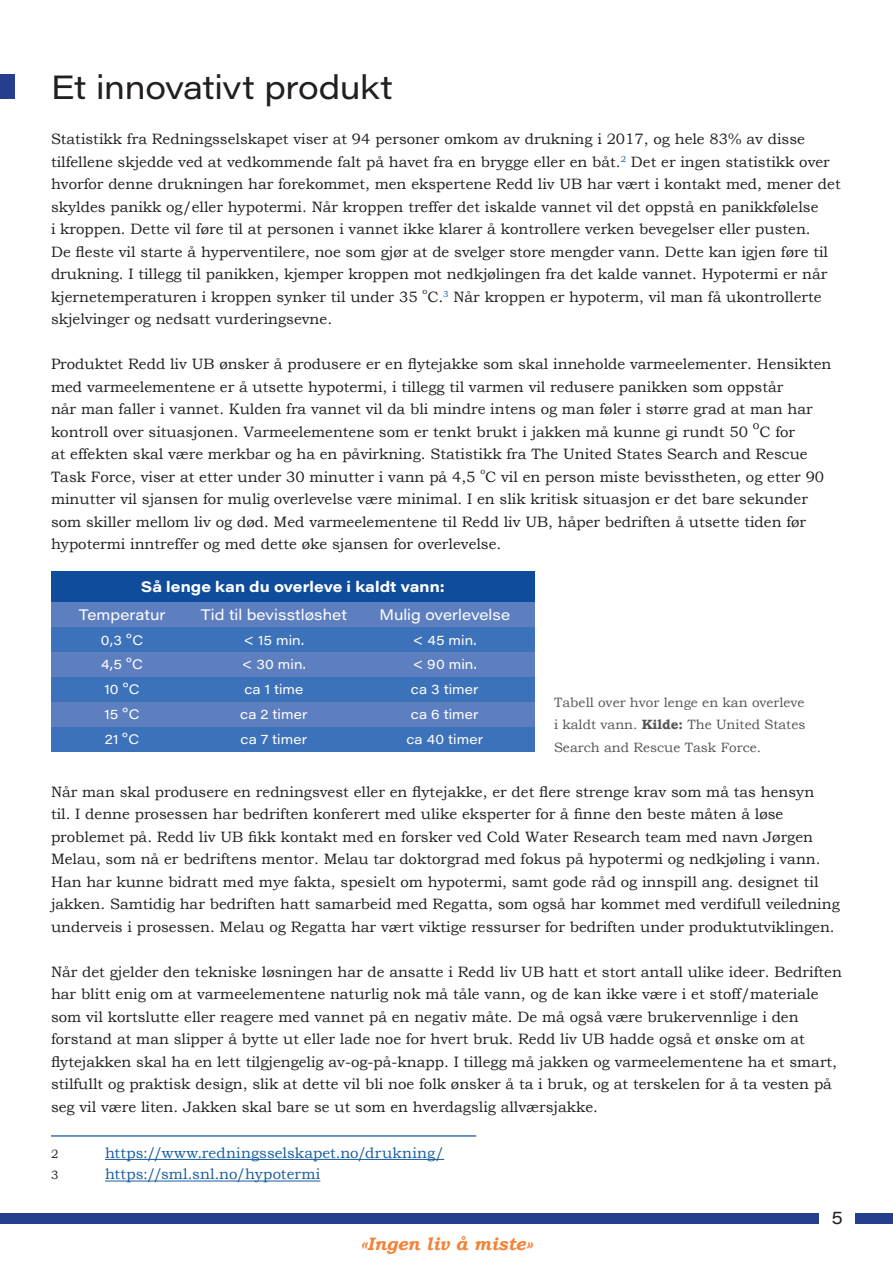
<style>
.page{position:relative;width:893px;height:1263px;background:#fff}
.page>*{position:absolute;margin:0;border:0;box-sizing:border-box;transform-origin:0 0}
.t1{font:33px "Acumin Pro Wide";letter-spacing:-.015em;color:#231f20}
.t2{font:italic 700 18px "Bookman Old Style";color:#f48237}
.t3{font:18px "Acumin Pro Wide";color:#231f20}
.t4{font:15px/22.5px "Bookman Old Style";color:#231f20}
.t5{font:15px "Bookman Old Style";letter-spacing:.01em;color:#175d9e}
.t6{font:15px "Acumin Pro Wide";letter-spacing:.005em;color:#fff}
.t7{font:700 15px "Acumin Pro Wide";letter-spacing:.005em;color:#fff}
.t8{font:13.5px "Acumin Pro Wide";letter-spacing:.01em;color:#fff}
.t9{font:13.5px/22.5px "Bookman Old Style";color:#545557;text-align:justify}
.t10{font:12px "Bookman Old Style";color:#231f20}
.t11{font:8.7px "Bookman Old Style";color:#231f20}
.s1{font-weight:700}
</style>
<div class="page">
<div style="left:51px;top:602px;width:484px;height:150px;background:#5d7fc0"></div>
<div style="left:51px;top:627px;width:484px;height:25px;background:#3c72b9"></div>
<div style="left:51px;top:677px;width:484px;height:25px;background:#3c72b9"></div>
<div style="left:51px;top:727px;width:484px;height:25px;background:#3c72b9"></div>
<div style="left:51px;top:572px;width:484px;height:30px;background:#0f4c9c"></div>
<div style="left:856px;top:1213px;width:37px;height:11px;background:#253f8e"></div>
<div style="left:0;top:1213px;width:819px;height:11px;background:#253f8e"></div>
<hr style="left:51px;top:1135px;width:425px;height:2px;background:#3c72b9">
<hr style="left:105px;top:1159px;width:339px;height:1px;background:#175d9e">
<hr style="left:105px;top:1180px;width:215px;height:1px;background:#175d9e">
<div style="left:0;top:74px;width:14px;height:25px;background:#253f8e"></div>
<p class="t1" style="left:51px;top:64px;width:343px">Et innovativt produkt</p>
<p class="t4" style="left:51px;top:128px;width:791px">Statistikk fra Redningsselskapet viser at 94 personer omkom av drukning i 2017, og hele 83% av disse tilfellene skjedde ved at vedkommende falt på havet fra en brygge eller en båt.<sup>2</sup> Det er ingen statistikk over hvorfor denne drukningen har forekommet, men ekspertene Redd liv UB har vært i kontakt med, mener det skyldes panikk og/eller hypotermi. Når kroppen treffer det iskalde vannet vil det oppstå en panikkfølelse<br>i kroppen. Dette vil føre til at personen i vannet ikke klarer å kontrollere verken bevegelser eller pusten.<br>De fleste vil starte å hyperventilere, noe som gjør at de svelger store mengder vann. Dette kan igjen føre til drukning. I tillegg til panikken, kjemper kroppen mot nedkjølingen fra det kalde vannet. Hypotermi er når kjernetemperaturen i kroppen synker til under 35</p>
<p class="t11" style="left:422px;top:285px;width:6px">o</p>
<p class="t4" style="left:427px;top:285px;width:396px">C.<sup>3</sup> Når kroppen er hypoterm, vil man få ukontrollerte</p>
<p class="t4" style="left:51px;top:308px;width:283px">skjelvinger og nedsatt vurderingsevne.</p>
<p class="t4" style="left:51px;top:353px;width:782px">Produktet Redd liv UB ønsker å produsere er en flytejakke som skal inneholde varmeelementer. Hensikten med varmeelementene er å utsette hypotermi, i tillegg til varmen vil redusere panikken som oppstår<br>når man faller i vannet. Kulden fra vannet vil da bli mindre intens og man føler i større grad at man har kontroll over situasjonen. Varmeelementene som er tenkt brukt i jakken må kunne gi rundt 50</p>
<p class="t10" style="left:753px;top:417px;width:8px">o</p>
<p class="t4" style="left:51px;top:420px;width:758px;text-indent:708px">C for at effekten skal være merkbar og ha en påvirkning. Statistikk fra The United States Search and Rescue<br>Task Force, viser at etter under 30 minutter i vann på 4,5</p>
<p class="t11" style="left:480px;top:465px;width:6px">o</p>
<p class="t4" style="left:51px;top:465px;width:775px;text-indent:434px">C vil en person miste bevisstheten, og etter 90 minutter vil sjansen for mulig overlevelse være minimal. I en slik kritisk situasjon er det bare sekunder som skiller mellom liv og død. Med varmeelementene til Redd liv UB, håper bedriften å utsette tiden før hypotermi inntreffer og med dette øke sjansen for overlevelse.</p>
<p class="t7" style="left:141px;top:576px;width:305px">Så lenge kan du overleve i kaldt vann:</p>
<p class="t6" style="left:79px;top:604px;width:88px">Temperatur</p>
<p class="t8" style="left:101px;top:630px;width:44px">0,3 oC</p>
<p class="t8" style="left:101px;top:655px;width:44px">4,5 oC</p>
<p class="t8" style="left:104px;top:680px;width:37px">10 oC</p>
<p class="t8" style="left:105px;top:705px;width:37px">15 oC</p>
<p class="t8" style="left:105px;top:730px;width:36px">21 oC</p>
<p class="t6" style="left:201px;top:604px;width:148px">Tid til bevisstløshet</p>
<p class="t8" style="left:244px;top:630px;width:62px">&lt; 15 min.</p>
<p class="t8" style="left:242px;top:655px;width:66px">&lt; 30 min.</p>
<p class="t8" style="left:244px;top:680px;width:61px">ca 1 time</p>
<p class="t8" style="left:240px;top:705px;width:69px">ca 2 timer</p>
<p class="t8" style="left:241px;top:730px;width:68px">ca 7 timer</p>
<p class="t6" style="left:379px;top:604px;width:132px">Mulig overlevelse</p>
<p class="t8" style="left:413px;top:630px;width:65px">&lt; 45 min.</p>
<p class="t8" style="left:413px;top:655px;width:66px">&lt; 90 min.</p>
<p class="t8" style="left:411px;top:680px;width:69px">ca 3 timer</p>
<p class="t8" style="left:411px;top:705px;width:69px">ca 6 timer</p>
<p class="t8" style="left:406px;top:730px;width:78px">ca 40 timer</p>
<p class="t9" style="left:554px;top:691px;width:253px">Tabell over hvor lenge en kan overleve i kaldt vann. <span class="s1">Kilde:</span> The United States Search and Rescue Task Force.</p>
<p class="t4" style="left:51px;top:780px;width:790px">Når man skal produsere en redningsvest eller en flytejakke, er det flere strenge krav som må tas hensyn<br>til. I denne prosessen har bedriften konferert med ulike eksperter for å finne den beste måten å løse problemet på. Redd liv UB fikk kontakt med en forsker ved Cold Water Research team med navn Jørgen Melau, som nå er bedriftens mentor. Melau tar doktorgrad med fokus på hypotermi og nedkjøling i vann.<br>Han har kunne bidratt med mye fakta, spesielt om hypotermi, samt gode råd og innspill ang. designet til jakken. Samtidig har bedriften hatt samarbeid med Regatta, som også har kommet med verdifull veiledning underveis i prosessen. Melau og Regatta har vært viktige ressurser for bedriften under produktutviklingen.</p>
<p class="t4" style="left:51px;top:960px;width:792px">Når det gjelder den tekniske løsningen har de ansatte i Redd liv UB hatt et stort antall ulike ideer. Bedriften har blitt enig om at varmeelementene naturlig nok må tåle vann, og de kan ikke være i et stoff/materiale som vil kortslutte eller reagere med vannet på en negativ måte. De må også være brukervennlige i den forstand at man slipper å bytte ut eller lade noe for hvert bruk. Redd liv UB hadde også et ønske om at flytejakken skal ha en lett tilgjengelig av-og-på-knapp. I tillegg må jakken og varmeelementene ha et smart, stilfullt og praktisk design, slik at dette vil bli noe folk ønsker å ta i bruk, og at terskelen for å ta vesten på seg vil være liten. Jakken skal bare se ut som en hverdagslig allværsjakke.</p>
<p class="t10" style="left:51px;top:1145px;width:9px">2</p>
<p class="t5" style="left:105px;top:1143px;width:341px">https://www.redningsselskapet.no/drukning/</p>
<p class="t10" style="left:51px;top:1167px;width:9px">3</p>
<p class="t5" style="left:105px;top:1164px;width:217px">https://sml.snl.no/hypotermi</p>
<p class="t2" style="left:360px;top:1230px;width:174px">«Ingen liv å miste»</p>
<p class="t3" style="left:832px;top:1205px;width:13px">5</p>
</div>
